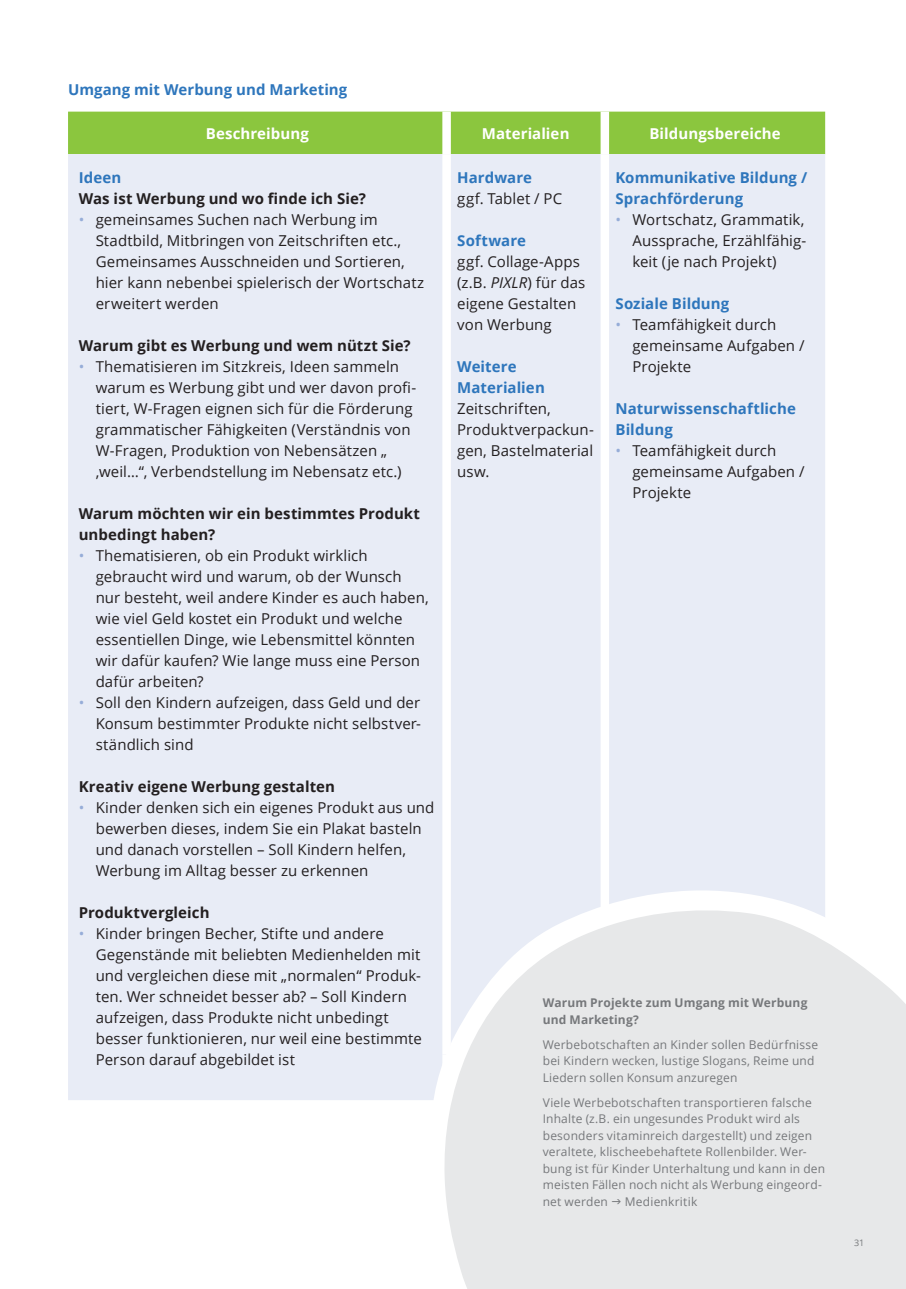
<style>
.page{position:relative;width:906px;height:1289px;background:#fff}
.page>*{position:absolute;margin:0;border:0;box-sizing:border-box;transform-origin:0 0}
.Tabelle_Fließtext{font:15px/21px "Open Sans";letter-spacing:.005em;color:#231f20}
.Tabelle_Fließtext-2{font:700 15px/21px "Open Sans";letter-spacing:.005em;color:#231f20}
.Tabelle_Fließtext_Üb{font:700 15px/21px "Open Sans";letter-spacing:.005em;color:#2e76bc}
.Tabelle_Fließtext_Ti{font:700 15px "Open Sans";letter-spacing:.005em;color:#fff}
.Fließtext_Überschrif{font:700 15px "Open Sans";letter-spacing:.005em;color:#2e76bc}
.Hinweis{font:12px/16.5px "Open Sans";letter-spacing:.015em;color:#76787b}
.Hinweis-2{font:700 12px/16.5px "Open Sans";letter-spacing:.015em;color:#76787b}
.t1{font:9px "Open Sans";color:#76787b}
.s1{color:#96add8}
.s2{font-style:italic}
</style>
<div class="page">
<div style="left:68px;top:112px;width:757px;height:42px;background:#8bc63e"></div>
<div style="left:68px;top:154px;width:757px;height:946px;background:#e8ecf6"></div>
<div style="left:442px;top:154px;width:9px;height:900px;background:#fff"></div>
<div style="left:600px;top:154px;width:9px;height:900px;background:#fff"></div>
<div style="left:442px;top:112px;width:9px;height:42px;background:#fff"></div>
<div style="left:600px;top:112px;width:9px;height:42px;background:#fff"></div>
<svg style="left:423px;top:888px;width:402px;height:212px;fill:#e8ecf6"></svg>
<svg style="left:444px;top:905px;width:462px;height:383px;background:#e9eaeb"></svg>
<svg style="left:612px;top:1198px;width:9px;height:5px"></svg>
<p class="Fließtext_Überschrif" style="left:68px;top:79px;width:281px">Umgang mit Werbung und Marketing</p>
<p class="Tabelle_Fließtext_Ti" style="left:206px;top:123px;width:105px">Beschreibung</p>
<p class="Tabelle_Fließtext_Ti" style="left:482px;top:123px;width:89px">Materialien</p>
<p class="Tabelle_Fließtext_Ti" style="left:649px;top:123px;width:133px">Bildungsbereiche</p>
<p class="Tabelle_Fließtext_Üb" style="left:79px;top:166px;width:44px">Ideen</p>
<p class="Tabelle_Fließtext-2" style="left:79px;top:187px;width:289px">Was ist Werbung und wo finde ich Sie?</p>
<p class="Tabelle_Fließtext" style="left:96px;top:208px;width:330px;text-indent:-17px"><span class="s1">•</span> gemeinsames Suchen nach Werbung im Stadtbild, Mitbringen von Zeitschriften etc., Gemeinsames Ausschneiden und Sortieren, hier kann nebenbei spielerisch der Wortschatz erweitert werden</p>
<p class="Tabelle_Fließtext-2" style="left:79px;top:334px;width:333px">Warum gibt es Werbung und wem nützt Sie?</p>
<p class="Tabelle_Fließtext" style="left:96px;top:355px;width:322px;text-indent:-17px"><span class="s1">•</span> Thematisieren im Sitzkreis, Ideen sammeln warum es Werbung gibt und wer davon profi&shy;tiert, W-Fragen eignen sich für die Förderung grammatischer Fähigkeiten (Verständnis von W-Fragen, Produktion von Nebensätzen „ ,weil…“, Verbendstellung im Nebensatz etc.)</p>
<p class="Tabelle_Fließtext-2" style="left:79px;top:502px;width:343px">Warum möchten wir ein bestimmtes Produkt unbedingt haben?</p>
<p class="Tabelle_Fließtext" style="left:96px;top:544px;width:335px;text-indent:-17px"><span class="s1">•</span> Thematisieren, ob ein Produkt wirklich gebraucht wird und warum, ob der Wunsch nur besteht, weil andere Kinder es auch haben, wie viel Geld kostet ein Produkt und welche essentiellen Dinge, wie Lebensmittel könnten wir dafür kaufen? Wie lange muss eine Person dafür arbeiten?</p>
<p class="Tabelle_Fließtext" style="left:96px;top:691px;width:327px;text-align:justify;text-indent:-17px"><span class="s1">•</span> Soll den Kindern aufzeigen, dass Geld und der Konsum bestimmter Produkte nicht selbstver&shy;ständlich sind</p>
<p class="Tabelle_Fließtext-2" style="left:79px;top:775px;width:258px">Kreativ eigene Werbung gestalten</p>
<p class="Tabelle_Fließtext" style="left:96px;top:796px;width:340px;text-indent:-17px"><span class="s1">•</span> Kinder denken sich ein eigenes Produkt aus und bewerben dieses, indem Sie ein Plakat basteln und danach vorstellen – Soll Kindern helfen, Werbung im Alltag besser zu erkennen</p>
<p class="Tabelle_Fließtext-2" style="left:79px;top:901px;width:132px">Produktvergleich</p>
<p class="Tabelle_Fließtext" style="left:96px;top:922px;width:328px;text-indent:-17px"><span class="s1">•</span> Kinder bringen Becher, Stifte und andere Gegenstände mit beliebten Medienhelden mit und vergleichen diese mit „normalen“ Produk&shy;ten. Wer schneidet besser ab? – Soll Kindern aufzeigen, dass Produkte nicht unbedingt besser funktionieren, nur weil eine bestimmte Person darauf abgebildet ist</p>
<p class="Tabelle_Fließtext_Üb" style="left:457px;top:166px;width:76px">Hardware</p>
<p class="Tabelle_Fließtext" style="left:457px;top:187px;width:106px">ggf. Tablet / PC</p>
<p class="Tabelle_Fließtext_Üb" style="left:457px;top:229px;width:70px">Software</p>
<p class="Tabelle_Fließtext" style="left:457px;top:250px;width:129px">ggf. Collage-Apps (z.B. <span class="s2">PIXLR</span>) für das eigene Gestalten von Werbung</p>
<p class="Tabelle_Fließtext_Üb" style="left:457px;top:355px;width:89px">Weitere<br>Materialien</p>
<p class="Tabelle_Fließtext" style="left:457px;top:397px;width:138px">Zeitschriften,<br>Produktverpackun&shy;gen, Bastelmaterial usw.</p>
<p class="Tabelle_Fließtext_Üb" style="left:615px;top:166px;width:193px">Kommunikative Bildung /<br>Sprachförderung</p>
<p class="Tabelle_Fließtext" style="left:632px;top:208px;width:175px;text-align:justify;text-indent:-17px"><span class="s1">•</span> Wortschatz, Grammatik, Aussprache, Erzählfähig&shy;keit (je nach Projekt)</p>
<p class="Tabelle_Fließtext_Üb" style="left:615px;top:292px;width:115px">Soziale Bildung</p>
<p class="Tabelle_Fließtext" style="left:632px;top:313px;width:174px;text-indent:-17px"><span class="s1">•</span> Teamfähigkeit durch gemeinsame Aufgaben /<br>Projekte</p>
<p class="Tabelle_Fließtext_Üb" style="left:615px;top:397px;width:182px">Naturwissenschaftliche<br>Bildung</p>
<p class="Tabelle_Fließtext" style="left:632px;top:439px;width:174px;text-indent:-17px"><span class="s1">•</span> Teamfähigkeit durch gemeinsame Aufgaben /<br>Projekte</p>
<p class="Hinweis-2" style="left:543px;top:994px;width:266px">Warum Projekte zum Umgang mit Werbung und Marketing?</p>
<p class="Hinweis" style="left:543px;top:1035px;width:277px">Werbebotschaften an Kinder sollen Bedürfnisse bei Kindern wecken, lustige Slogans, Reime und<br>Liedern sollen Konsum anzuregen</p>
<p class="Hinweis" style="left:543px;top:1093px;width:284px">Viele Werbebotschaften transportieren falsche Inhalte (z.B. ein ungesundes Produkt wird als besonders vitaminreich dargestellt) und zeigen veraltete, klischeebehaftete Rollenbilder. Wer&shy;bung ist für Kinder Unterhaltung und kann in den meisten Fällen noch nicht als Werbung eingeord&shy;net werden</p>
<p class="Hinweis" style="left:625px;top:1192px;width:74px">Medienkritik</p>
<p class="t1" style="left:854px;top:1236px;width:12px">31</p>
</div>
